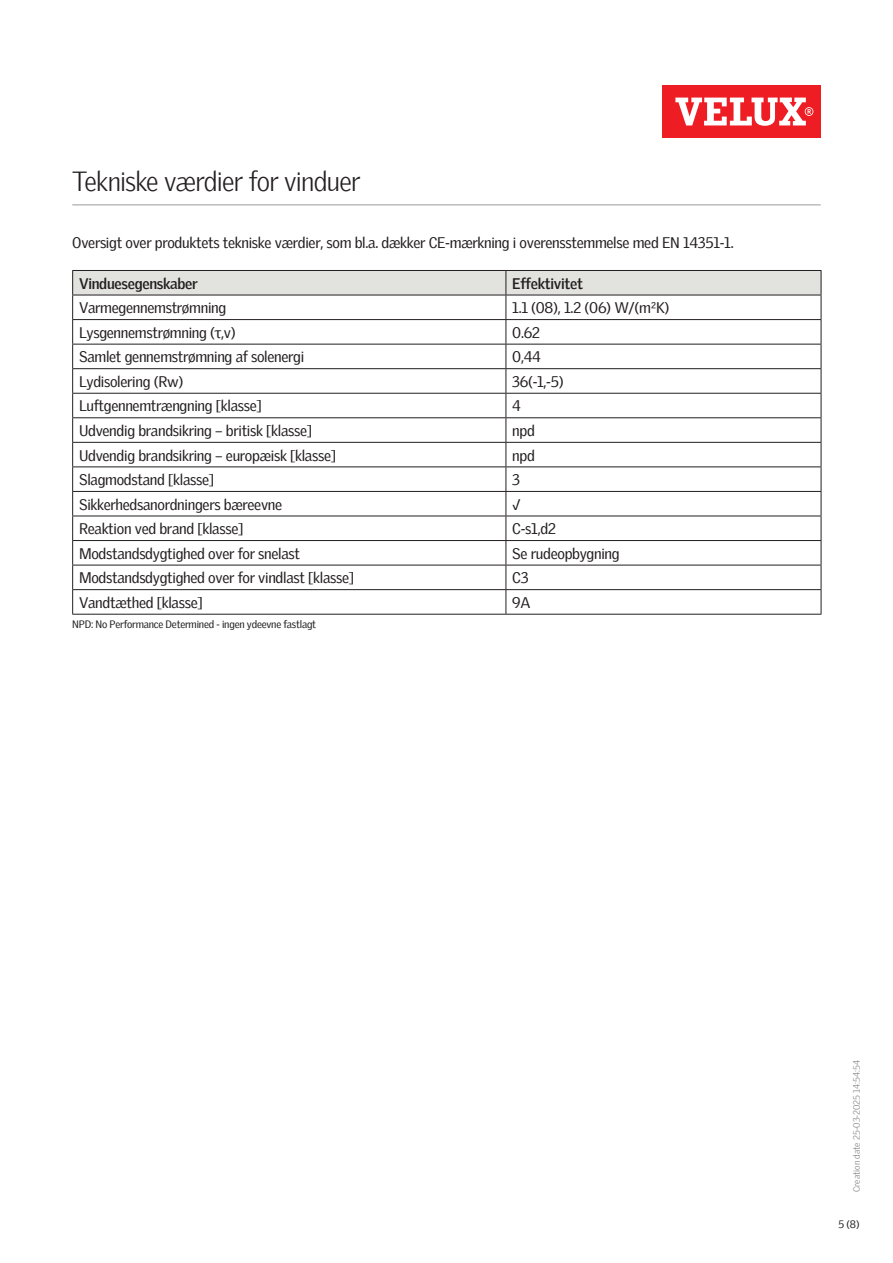
<style>
.page{position:relative;width:893px;height:1263px;background:#fff}
.page>*{position:absolute;margin:0;border:0;box-sizing:border-box;transform-origin:0 0}
.Headline_With_Line_B{font:300 27px "Velux Gothic";letter-spacing:-.03em;color:#231f20}
.Body_Regular{font:15px "Velux Gothic";letter-spacing:-.02em;color:#231f20}
.Body_Heading{font:700 15px "Velux Gothic";letter-spacing:-.02em;color:#231f20}
.t1{font:10.5px "Velux Gothic";letter-spacing:-.02em;color:#231f20}
.t2{font:300 9px "Velux Gothic";color:#7c7e81}
</style>
<div class="page">
<div style="left:662px;top:85px;width:159px;height:53px;background:#ee1d23"></div>
<svg style="left:675px;top:98px;width:138px;height:28px"></svg>
<hr style="left:72px;top:204px;width:749px;height:2px;background:#bcbdbb">
<hr style="left:72px;top:614px;width:434px;height:1px;background:#231f20">
<svg style="left:72px;top:270px;width:750px;height:344px"></svg>
<hr style="left:506px;top:614px;width:315px;height:1px;background:#231f20">
<p class="Headline_With_Line_B" style="left:72px;top:161px;width:290px">Tekniske værdier for vinduer</p>
<p class="Body_Regular" style="left:72px;top:231px;width:663px">Oversigt over produktets tekniske værdier, som bl.a. dækker CE-mærkning i overensstemmelse med EN 14351-1.</p>
<p class="Body_Heading" style="left:79px;top:272px;width:120px">Vinduesegenskaber</p>
<p class="Body_Heading" style="left:512px;top:272px;width:72px">Effektivitet</p>
<p class="Body_Regular" style="left:79px;top:296px;width:149px">Varmegennemstrømning</p>
<p class="Body_Regular" style="left:512px;top:296px;width:159px">1.1 (08), 1.2 (06) W/(m²K)</p>
<p class="Body_Regular" style="left:79px;top:321px;width:158px">Lysgennemstrømning (τ,v)</p>
<p class="Body_Regular" style="left:512px;top:321px;width:29px">0.62</p>
<p class="Body_Regular" style="left:79px;top:345px;width:227px">Samlet gennemstrømning af solenergi</p>
<p class="Body_Regular" style="left:512px;top:345px;width:30px">0,44</p>
<p class="Body_Regular" style="left:79px;top:370px;width:106px">Lydisolering (Rw)</p>
<p class="Body_Regular" style="left:512px;top:370px;width:53px">36(-1,-5)</p>
<p class="Body_Regular" style="left:79px;top:395px;width:184px">Luftgennemtrængning [klasse]</p>
<p class="Body_Regular" style="left:512px;top:395px;width:10px">4</p>
<p class="Body_Regular" style="left:79px;top:419px;width:235px">Udvendig brandsikring – britisk [klasse]</p>
<p class="Body_Regular" style="left:512px;top:419px;width:24px">npd</p>
<p class="Body_Regular" style="left:79px;top:444px;width:259px">Udvendig brandsikring – europæisk [klasse]</p>
<p class="Body_Regular" style="left:512px;top:444px;width:24px">npd</p>
<p class="Body_Regular" style="left:79px;top:468px;width:137px">Slagmodstand [klasse]</p>
<p class="Body_Regular" style="left:512px;top:468px;width:9px">3</p>
<p class="Body_Regular" style="left:79px;top:493px;width:205px">Sikkerhedsanordningers bæreevne</p>
<p class="Body_Regular" style="left:512px;top:493px;width:10px">√</p>
<p class="Body_Regular" style="left:79px;top:517px;width:166px">Reaktion ved brand [klasse]</p>
<p class="Body_Regular" style="left:512px;top:517px;width:45px">C-s1,d2</p>
<p class="Body_Regular" style="left:79px;top:542px;width:223px">Modstandsdygtighed over for snelast</p>
<p class="Body_Regular" style="left:512px;top:542px;width:109px">Se rudeopbygning</p>
<p class="Body_Regular" style="left:79px;top:566px;width:277px">Modstandsdygtighed over for vindlast [klasse]</p>
<p class="Body_Regular" style="left:512px;top:566px;width:18px">C3</p>
<p class="Body_Regular" style="left:79px;top:591px;width:125px">Vandtæthed [klasse]</p>
<p class="Body_Regular" style="left:512px;top:591px;width:20px">9A</p>
<p class="t1" style="left:72px;top:616px;width:245px">NPD: No Performance Determined - ingen ydeevne fastlagt</p>
<p class="t2" style="left:850px;top:1192px;width:133px;rotate:-90deg">Creation date 25-03-2025 14:54:54</p>
<p class="t1" style="left:838px;top:1216px;width:23px">5 (8)</p>
</div>
